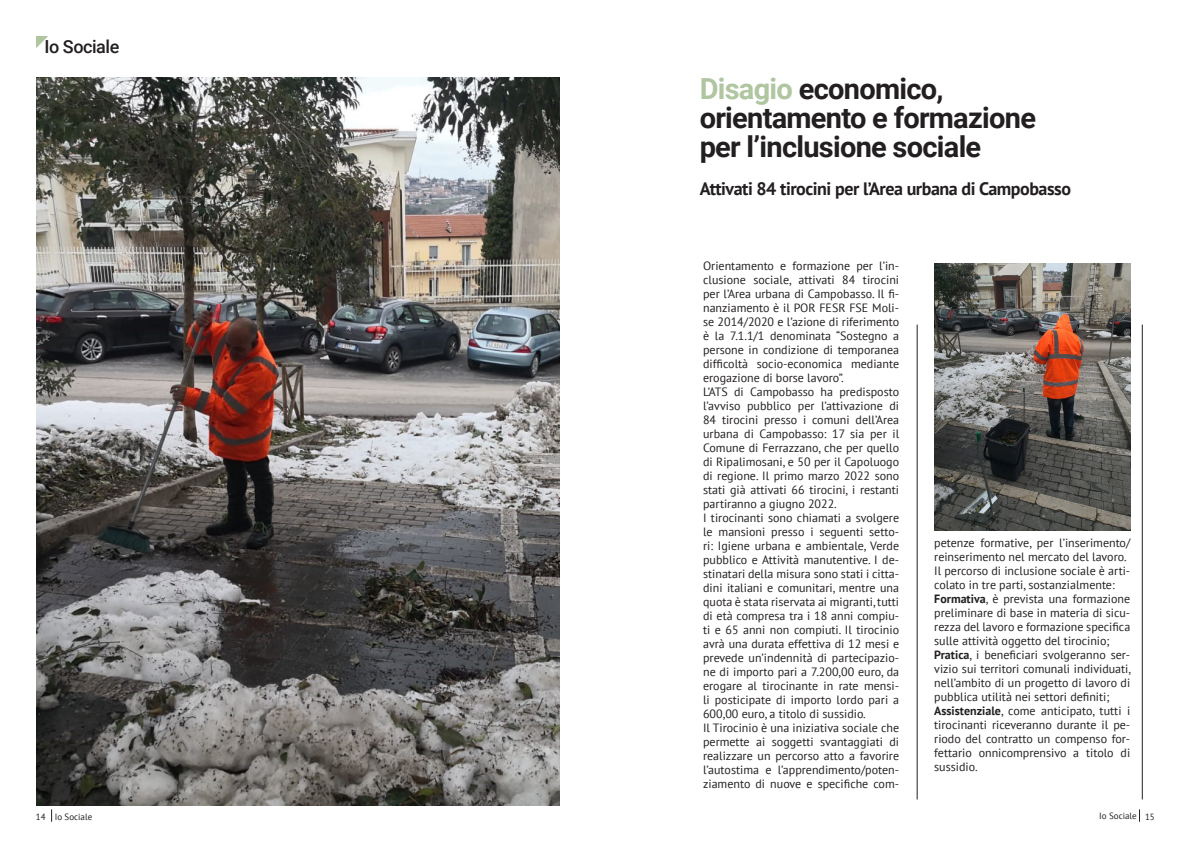
<style>
.page{position:relative;width:1191px;height:842px;background:#fff}
.page>*{position:absolute;margin:0;border:0;box-sizing:border-box;transform-origin:0 0}
.TITLE_3{font:700 29px "Roboto";letter-spacing:-.025em;color:#231f20}
.TITLE_2{font:700 18px "PT Sans";letter-spacing:-.025em;color:#231f20}
.TITLE_1{font:500 18px "Roboto";letter-spacing:-.025em;color:#231f20}
.body_text{font:12px/14px "PT Sans";color:#231f20;text-align:justify}
.t1{font:9px "PT Sans";color:#231f20}
.s1{color:#afc6a1}
.s2{font-weight:700}
</style>
<div class="page">
<svg style="left:51px;top:809px;width:1px;height:13px"></svg>
<svg style="left:1139px;top:809px;width:1px;height:13px"></svg>
<img style="left:36px;top:77px;width:523px;height:729px">
<svg style="left:36px;top:36px;width:12px;height:12px"></svg>
<img style="left:934px;top:264px;width:196px;height:266px">
<hr style="left:916px;top:325px;width:1px;height:474px;background:#231f20">
<hr style="left:1141px;top:325px;width:1px;height:474px;background:#231f20">
<p class="TITLE_1" style="left:45px;top:34px;width:76px">Io Sociale</p>
<p class="TITLE_3" style="left:699px;top:68px;width:245px"><span class="s1">Disagio</span> economico,</p>
<p class="TITLE_3" style="left:699px;top:97px;width:338px">orientamento e formazione</p>
<p class="TITLE_3" style="left:699px;top:126px;width:283px">per l’inclusione sociale</p>
<p class="TITLE_2" style="left:699px;top:177px;width:373px">Attivati 84 tirocini per l’Area urbana di Campobasso</p>
<p class="body_text" style="left:703px;top:259px;width:197px">Orientamento e formazione per l’in&shy;clusione sociale, attivati 84 tirocini per l’Area urbana di Campobasso. Il fi&shy;nanziamento è il POR FESR FSE Moli&shy;se 2014/2020 e l’azione di riferimento è la 7.1.1/1 denominata “Sostegno a persone in condizione di temporanea difficoltà socio-economica mediante erogazione di borse lavoro”.</p>
<p class="body_text" style="left:703px;top:385px;width:197px">L’ATS di Campobasso ha predisposto l’avviso pubblico per l’attivazione di 84 tirocini presso i comuni dell’Area urbana di Campobasso: 17 sia per il Comune di Ferrazzano, che per quello di Ripalimosani, e 50 per il Capoluogo di regione. Il primo marzo 2022 sono stati già attivati 66 tirocini, i restanti partiranno a giugno 2022.</p>
<p class="body_text" style="left:703px;top:511px;width:197px">I tirocinanti sono chiamati a svolgere le mansioni presso i seguenti setto&shy;ri: Igiene urbana e ambientale, Verde pubblico e Attività manutentive. I de&shy;stinatari della misura sono stati i citta&shy;dini italiani e comunitari, mentre una quota è stata riservata ai migranti, tutti di età compresa tra i 18 anni compiu&shy;ti e 65 anni non compiuti. Il tirocinio avrà una durata effettiva di 12 mesi e prevede un’indennità di partecipazio&shy;ne di importo pari a 7.200,00 euro, da erogare al tirocinante in rate mensi&shy;li posticipate di importo lordo pari a 600,00 euro, a titolo di sussidio.</p>
<p class="body_text" style="left:703px;top:721px;width:197px">Il Tirocinio è una iniziativa sociale che permette ai soggetti svantaggiati di realizzare un percorso atto a favorire l’autostima e l’apprendimento/poten&shy;ziamento di nuove e specifiche com-</p>
<p class="body_text" style="left:934px;top:536px;width:197px">petenze formative, per l’inserimento/ reinserimento nel mercato del lavoro.</p>
<p class="body_text" style="left:934px;top:564px;width:197px">Il percorso di inclusione sociale è arti&shy;colato in tre parti, sostanzialmente:</p>
<p class="body_text" style="left:934px;top:592px;width:197px"><span class="s2">Formativa</span>, è prevista una formazione preliminare di base in materia di sicu&shy;rezza del lavoro e formazione specifica sulle attività oggetto del tirocinio;</p>
<p class="body_text" style="left:934px;top:648px;width:198px"><span class="s2">Pratica</span>, i beneficiari svolgeranno ser&shy;vizio sui territori comunali individuati, nell’ambito di un progetto di lavoro di pubblica utilità nei settori definiti;</p>
<p class="body_text" style="left:934px;top:704px;width:197px"><span class="s2">Assistenziale</span>, come anticipato, tutti i tirocinanti riceveranno durante il pe&shy;riodo del contratto un compenso for&shy;fettario onnicomprensivo a titolo di sussidio.</p>
<p class="t1" style="left:36px;top:811px;width:58px">14 Io Sociale</p>
<p class="t1" style="left:1099px;top:810px;width:57px">Io Sociale 15</p>
</div>
